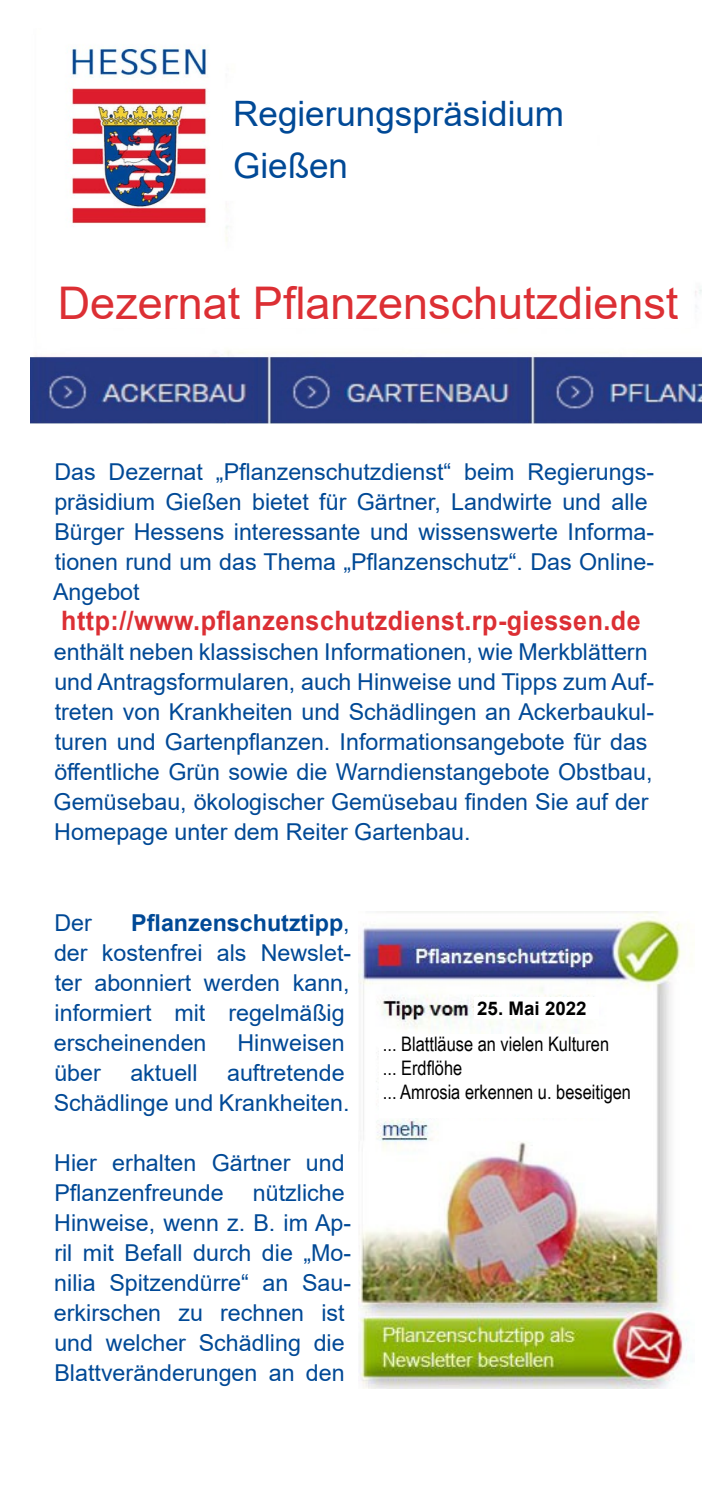
<style>
.page{position:relative;width:702px;height:1489px;background:#fff}
.page>*{position:absolute;margin:0;border:0;box-sizing:border-box;transform-origin:0 0}
.t1{font:45px "Arial";color:#dc2f34}
.t2{font:35px/52.5px "Arial";color:#004996}
.t3{font:700 26.75px "Arial";letter-spacing:.02em;color:#dc2f34;scale:.93 1}
.t4{font:23.25px/30px "Arial";color:#004996}
.t5{font:20px/24px "Arial Narrow";color:#000}
.t6{font:700 18.75px "Arial";color:#000}
.s1{font-weight:700}
</style>
<div class="page">
<img style="left:31px;top:46px;width:671px;height:377px">
<img style="left:358px;top:911px;width:334px;height:477px">
<div style="left:222px;top:88px;width:371px;height:113px;background:#fff"></div>
<div style="left:48px;top:256px;width:643px;height:72px;background:#fff"></div>
<div style="left:474px;top:997px;width:124px;height:22px;background:#fff"></div>
<div style="left:379px;top:1033px;width:259px;height:84px;background:#fff"></div>
<h2 class="t2" style="left:233px;top:87px;width:332px">Regierungspräsidium<br>Gießen</h2>
<h1 class="t1" style="left:58px;top:272px;width:622px">Dezernat Pflanzenschutzdienst</h1>
<p class="t4" style="left:53px;top:457px;width:602px">Das Dezernat „Pflanzenschutzdienst“ beim Regierungs&shy;präsidium Gießen bietet für Gärtner, Landwirte und alle Bürger Hessens interessante und wissenswerte Informa&shy;tionen rund um das Thema „Pflanzenschutz“. Das Online-Angebot</p>
<p class="t3" style="left:61px;top:602px;width:624px">http://www.pflanzenschutzdienst.rp-giessen.de</p>
<p class="t4" style="left:54px;top:637px;width:602px">enthält neben klassischen Informationen, wie Merkblättern und Antragsformularen, auch Hinweise und Tipps zum Auf&shy;treten von Krankheiten und Schädlingen an Ackerbaukul&shy;turen und Gartenpflanzen. Informationsangebote für das öffentliche Grün sowie die Warndienstangebote Obstbau, Gemüsebau, ökologischer Gemüsebau finden Sie auf der Homepage unter dem Reiter Gartenbau.</p>
<p class="t4" style="left:54px;top:907px;width:299px;text-indent:77px"><span class="s1">Pflanzenschutztipp</span>, der kostenfrei als Newslet&shy;ter abonniert werden kann, informiert mit regelmäßig erscheinenden</p>
<p class="t4" style="left:54px;top:907px;width:39px">Der</p>
<p class="t4" style="left:237px;top:1027px;width:109px">Hinweisen</p>
<p class="t4" style="left:54px;top:1057px;width:297px;text-align:right">auftretende<br>Schädlinge und Krankheiten.</p>
<p class="t4" style="left:54px;top:1147px;width:292px">Hier erhalten Gärtner und<br>Pflanzenfreunde</p>
<p class="t4" style="left:54px;top:1057px;width:48px">über</p>
<p class="t4" style="left:130px;top:1057px;width:69px">aktuell</p>
<p class="t4" style="left:54px;top:1177px;width:299px;text-indent:199px">nützliche<br>Hinweise, wenn z. B. im Ap&shy;ril mit Befall durch die „Mo&shy;nilia Spitzendürre“ an Sau&shy;erkirschen zu rechnen ist und welcher Schädling die<br>Blattveränderungen an den</p>
<p class="t6" style="left:477px;top:995px;width:111px">25. Mai 2022</p>
<p class="t5" style="left:383px;top:1031px;width:249px">... Blattläuse an vielen Kulturen<br>... Erdflöhe<br>... Amrosia erkennen u. beseitigen</p>
</div>
